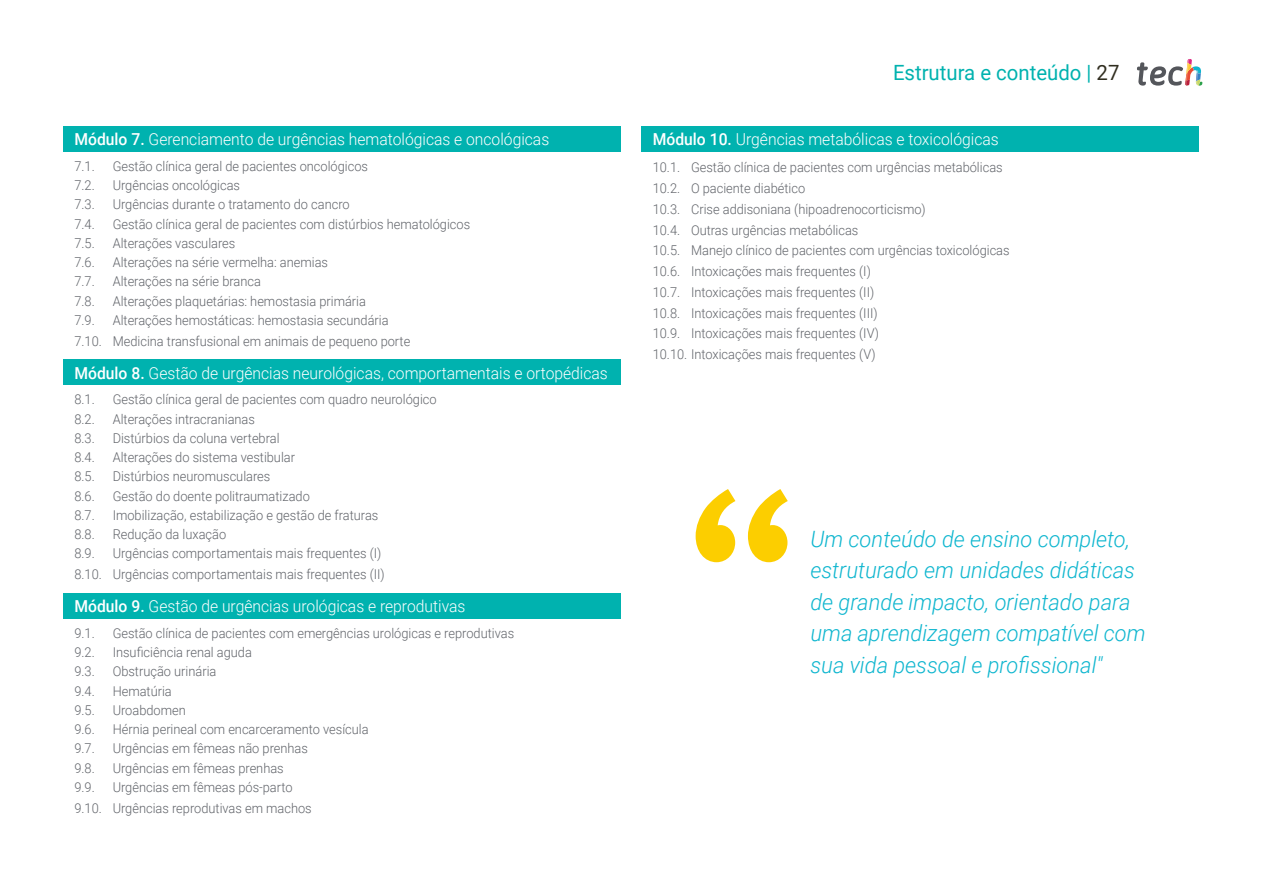
<style>
.page{position:relative;width:1263px;height:893px;background:#fff}
.page>*{position:absolute;margin:0;border:0;box-sizing:border-box;transform-origin:0 0}
.t1{font:italic 300 22.5px/31.5px "Roboto";color:#0fb6cf}
.t2{font:21px "Roboto";color:#00b2af}
.t3{font:300 16.5px "Roboto";color:#fff;scale:.95 1}
.t4{font:300 13.5px/20.7px "Roboto";color:#61646a;scale:.95 1}
.s1{font-weight:500}
.s2{color:#312e20}
</style>
<div class="page">
<svg style="left:1137px;top:59px;width:65px;height:27px"></svg>
<div style="left:63px;top:126px;width:558px;height:25px;background:#00b2af"></div>
<div style="left:63px;top:360px;width:558px;height:25px;background:#00b2af"></div>
<div style="left:63px;top:593px;width:558px;height:25px;background:#00b2af"></div>
<div style="left:642px;top:126px;width:557px;height:25px;background:#00b2af"></div>
<svg style="left:696px;top:489px;width:92px;height:73px"></svg>
<p class="t3" style="left:74px;top:128px;width:501px"><span class="s1">Módulo 7.</span> Gerenciamento de urgências hematológicas e oncológicas</p>
<p class="t4" style="left:74px;top:155px;width:23px">7.1.</p>
<p class="t4" style="left:113px;top:155px;width:270px">Gestão clínica geral de pacientes oncológicos</p>
<p class="t4" style="left:74px;top:174px;width:23px">7.2.</p>
<p class="t4" style="left:113px;top:174px;width:136px">Urgências oncológicas</p>
<p class="t4" style="left:74px;top:194px;width:23px">7.3.</p>
<p class="t4" style="left:113px;top:194px;width:251px">Urgências durante o tratamento do cancro</p>
<p class="t4" style="left:74px;top:213px;width:23px">7.4.</p>
<p class="t4" style="left:113px;top:213px;width:378px">Gestão clínica geral de pacientes com distúrbios hematológicos</p>
<p class="t4" style="left:74px;top:232px;width:23px">7.5.</p>
<p class="t4" style="left:113px;top:232px;width:131px">Alterações vasculares</p>
<p class="t4" style="left:74px;top:251px;width:23px">7.6.</p>
<p class="t4" style="left:113px;top:251px;width:228px">Alterações na série vermelha: anemias</p>
<p class="t4" style="left:74px;top:271px;width:23px">7.7.</p>
<p class="t4" style="left:113px;top:271px;width:158px">Alterações na série branca</p>
<p class="t4" style="left:74px;top:290px;width:23px">7.8.</p>
<p class="t4" style="left:113px;top:290px;width:268px">Alterações plaquetárias: hemostasia primária</p>
<p class="t4" style="left:74px;top:309px;width:23px">7.9.</p>
<p class="t4" style="left:74px;top:309px;width:355px;text-indent:38px">Alterações hemostáticas: hemostasia secundária<br>7.10. Medicina transfusional em animais de pequeno porte</p>
<p class="t3" style="left:74px;top:361px;width:563px"><span class="s1">Módulo 8.</span> Gestão de urgências neurológicas, comportamentais e ortopédicas</p>
<p class="t4" style="left:74px;top:389px;width:23px">8.1.</p>
<p class="t4" style="left:113px;top:389px;width:342px">Gestão clínica geral de pacientes com quadro neurológico</p>
<p class="t4" style="left:74px;top:408px;width:23px">8.2.</p>
<p class="t4" style="left:113px;top:408px;width:151px">Alterações intracranianas</p>
<p class="t4" style="left:74px;top:427px;width:23px">8.3.</p>
<p class="t4" style="left:113px;top:427px;width:177px">Distúrbios da coluna vertebral</p>
<p class="t4" style="left:74px;top:446px;width:23px">8.4.</p>
<p class="t4" style="left:113px;top:446px;width:193px">Alterações do sistema vestibular</p>
<p class="t4" style="left:74px;top:466px;width:23px">8.5.</p>
<p class="t4" style="left:113px;top:466px;width:168px">Distúrbios neuromusculares</p>
<p class="t4" style="left:74px;top:485px;width:23px">8.6.</p>
<p class="t4" style="left:113px;top:485px;width:209px">Gestão do doente politraumatizado</p>
<p class="t4" style="left:74px;top:504px;width:23px">8.7.</p>
<p class="t4" style="left:113px;top:504px;width:281px">Imobilização, estabilização e gestão de fraturas</p>
<p class="t4" style="left:74px;top:523px;width:23px">8.8.</p>
<p class="t4" style="left:113px;top:523px;width:121px">Redução da luxação</p>
<p class="t4" style="left:74px;top:543px;width:23px">8.9.</p>
<p class="t4" style="left:74px;top:543px;width:328px;text-align:right">Urgências comportamentais mais frequentes (I)<br>8.10. Urgências comportamentais mais frequentes (II)</p>
<p class="t3" style="left:74px;top:595px;width:413px"><span class="s1">Módulo 9.</span> Gestão de urgências urológicas e reprodutivas</p>
<p class="t4" style="left:74px;top:622px;width:23px">9.1.</p>
<p class="t4" style="left:113px;top:622px;width:424px">Gestão clínica de pacientes com emergências urológicas e reprodutivas</p>
<p class="t4" style="left:74px;top:641px;width:23px">9.2.</p>
<p class="t4" style="left:113px;top:641px;width:148px">Insuficiência renal aguda</p>
<p class="t4" style="left:74px;top:661px;width:23px">9.3.</p>
<p class="t4" style="left:113px;top:661px;width:111px">Obstrução urinária</p>
<p class="t4" style="left:74px;top:680px;width:23px">9.4.</p>
<p class="t4" style="left:113px;top:680px;width:64px">Hematúria</p>
<p class="t4" style="left:74px;top:699px;width:23px">9.5.</p>
<p class="t4" style="left:113px;top:699px;width:78px">Uroabdomen</p>
<p class="t4" style="left:74px;top:718px;width:23px">9.6.</p>
<p class="t4" style="left:113px;top:718px;width:271px">Hérnia perineal com encarceramento vesícula</p>
<p class="t4" style="left:74px;top:738px;width:23px">9.7.</p>
<p class="t4" style="left:113px;top:738px;width:207px">Urgências em fêmeas não prenhas</p>
<p class="t4" style="left:74px;top:757px;width:23px">9.8.</p>
<p class="t4" style="left:113px;top:757px;width:182px">Urgências em fêmeas prenhas</p>
<p class="t4" style="left:74px;top:776px;width:23px">9.9.</p>
<p class="t4" style="left:74px;top:776px;width:251px;text-indent:38px">Urgências em fêmeas pós-parto<br>9.10. Urgências reprodutivas em machos</p>
<h2 class="t2" style="left:893px;top:57px;width:228px">Estrutura e conteúdo | <span class="s2">27</span></h2>
<p class="t3" style="left:653px;top:128px;width:366px"><span class="s1">Módulo 10.</span> Urgências metabólicas e toxicológicas</p>
<p class="t4" style="left:653px;top:157px;width:377px">10.1. Gestão clínica de pacientes com urgências metabólicas 10.2. O paciente diabético<br>10.3. Crise addisoniana (hipoadrenocorticismo)<br>10.4. Outras urgências metabólicas<br>10.5. Manejo clínico de pacientes com urgências toxicológicas 10.6. Intoxicações mais frequentes (I)<br>10.7. Intoxicações mais frequentes (II)<br>10.8. Intoxicações mais frequentes (III)<br>10.9. Intoxicações mais frequentes (IV)<br>10.10. Intoxicações mais frequentes (V)</p>
<h1 class="t1" style="left:810px;top:522px;width:337px">Um conteúdo de ensino completo, estruturado em unidades didáticas de grande impacto, orientado para uma aprendizagem compatível com sua vida pessoal e profissional"</h1>
</div>
